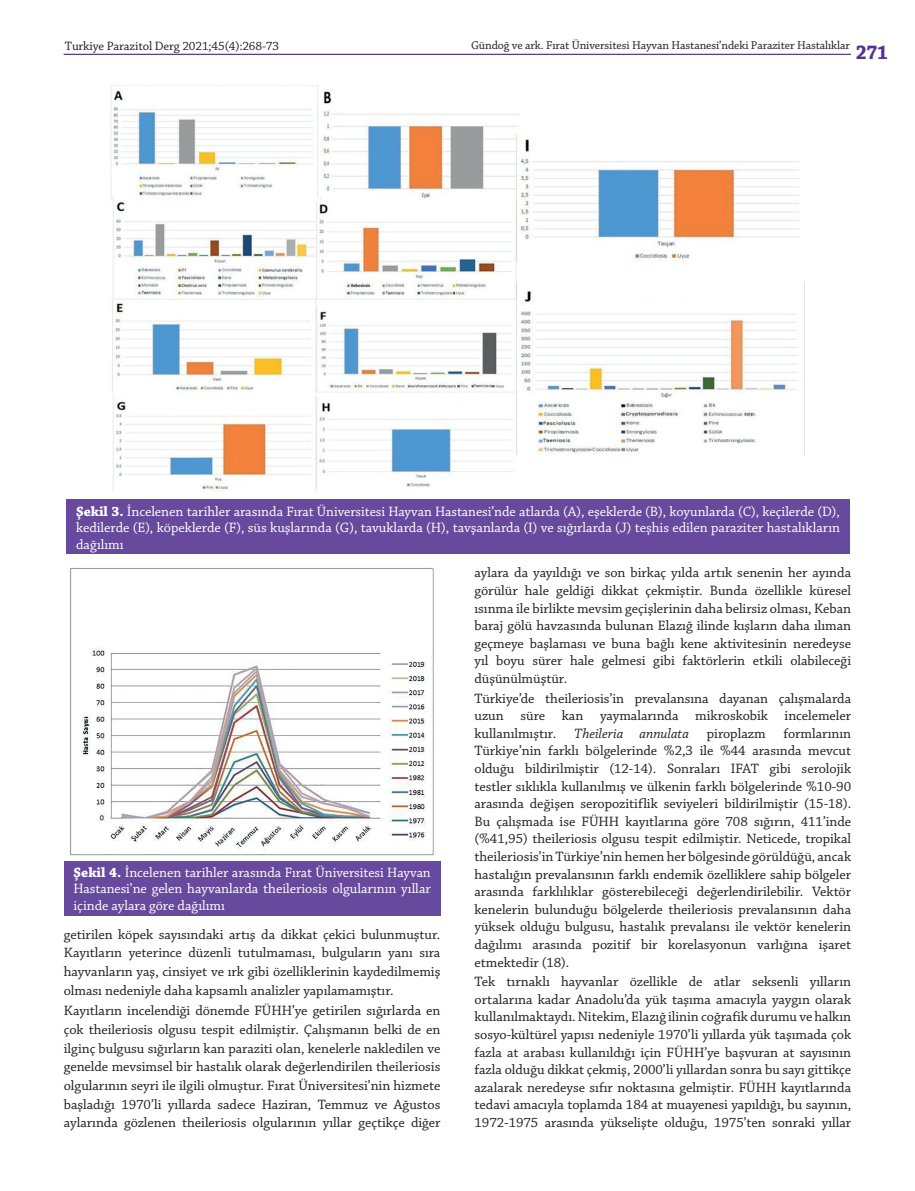
<style>
.page{position:relative;width:915px;height:1191px;background:#fff}
.page>*{position:absolute;margin:0;border:0;box-sizing:border-box;transform-origin:0 0}
.t1{font:700 21px "Chaparral Pro";color:#533294;scale:.92 1}
.t2{font:14.25px/17.5px "Chaparral Pro";letter-spacing:-.005em;color:#231f20;text-align:justify}
.t3{font:14.25px/16.5px "Chaparral Pro";color:#fff;text-align:justify}
.t4{font:italic 14.25px "Chaparral Pro";letter-spacing:-.005em;color:#231f20}
.t5{font:12.75px "Chaparral Pro";letter-spacing:-.01em;color:#231f20}
.t6{font:12px "Chaparral Pro";letter-spacing:-.01em;color:#231f20}
.s1{font-weight:700}
</style>
<div class="page">
<hr style="left:64px;top:54px;width:786px;height:1px;background:#533294">
<div style="left:66px;top:499px;width:783px;height:55px;background:#67499d"></div>
<img style="left:110px;top:85px;width:689px;height:407px">
<div style="left:64px;top:860px;width:376px;height:55px;background:#67499d"></div>
<img style="left:68px;top:568px;width:366px;height:288px">
<p class="t6" style="left:471px;top:39px;width:379px">Gündoğ ve ark. Fırat Üniversitesi Hayvan Hastanesi’ndeki Paraziter Hastalıklar</p>
<p class="t5" style="left:65px;top:39px;width:216px">Turkiye Parazitol Derg 2021;45(4):268-73</p>
<h1 class="t1" style="left:855px;top:40px;width:37px">271</h1>
<p class="t3" style="left:76px;top:503px;width:765px"><span class="s1">Şekil 3.</span> İncelenen tarihler arasında Fırat Üniversitesi Hayvan Hastanesi’nde atlarda (A), eşeklerde (B), koyunlarda (C), keçilerde (D), kedilerde (E), köpeklerde (F), süs kuşlarında (G), tavuklarda (H), tavşanlarda (I) ve sığırlarda (J) teşhis edilen paraziter hastalıkların dağılımı</p>
<p class="t3" style="left:73px;top:864px;width:358px"><span class="s1">Şekil 4.</span> İncelenen tarihler arasında Fırat Üniversitesi Hayvan Hastanesi’ne gelen hayvanlarda theileriosis olgularının yıllar içinde aylara göre dağılımı</p>
<p class="t2" style="left:64px;top:925px;width:378px;line-height:18.6px">getirilen köpek sayısındaki artış da dikkat çekici bulunmuştur.<br>Kayıtların yeterince düzenli tutulmaması, bulguların yanı sıra hayvanların yaş, cinsiyet ve ırk gibi özelliklerinin kaydedilmemiş olması nedeniyle daha kapsamlı analizler yapılamamıştır.</p>
<p class="t2" style="left:64px;top:1002px;width:378px;line-height:18.6px">Kayıtların incelendiği dönemde FÜHH’ye getirilen sığırlarda en çok theileriosis olgusu tespit edilmiştir. Çalışmanın belki de en ilginç bulgusu sığırların kan paraziti olan, kenelerle nakledilen ve genelde mevsimsel bir hastalık olarak değerlendirilen theileriosis olgularının seyri ile ilgili olmuştur. Fırat Üniversitesi’nin hizmete başladığı 1970’li yıllarda sadece Haziran, Temmuz ve Ağustos aylarında gözlenen theileriosis olgularının yıllar geçtikçe diğer</p>
<p class="t2" style="left:474px;top:564px;width:378px">aylara da yayıldığı ve son birkaç yılda artık senenin her ayında görülür hale geldiği dikkat çekmiştir. Bunda özellikle küresel ısınma ile birlikte mevsim geçişlerinin daha belirsiz olması, Keban baraj gölü havzasında bulunan Elazığ ilinde kışların daha ılıman geçmeye başlaması ve buna bağlı kene aktivitesinin neredeyse yıl boyu sürer hale gelmesi gibi faktörlerin etkili olabileceği düşünülmüştür.</p>
<p class="t2" style="left:474px;top:690px;width:378px">Türkiye’de theileriosis’in prevalansına dayanan çalışmalarda uzun süre kan yaymalarında mikroskobik incelemeler kullanılmıştır.</p>
<p class="t2" style="left:474px;top:725px;width:378px;text-indent:309px">formlarının Türkiye’nin farklı bölgelerinde %2,3 ile %44 arasında mevcut olduğu bildirilmiştir (12-14). Sonraları IFAT gibi serolojik testler sıklıkla kullanılmış ve ülkenin farklı bölgelerinde %10-90 arasında değişen seropozitiflik seviyeleri bildirilmiştir (15-18).<br>Bu çalışmada ise FÜHH kayıtlarına göre 708 sığırın, 411’inde (%41,95) theileriosis olgusu tespit edilmiştir. Neticede, tropikal theileriosis’in Türkiye’nin hemen her bölgesinde görüldüğü, ancak hastalığın prevalansının farklı endemik özelliklere sahip bölgeler arasında farklılıklar gösterebileceği değerlendirilebilir. Vektör kenelerin bulunduğu bölgelerde theileriosis prevalansının daha yüksek olduğu bulgusu, hastalık prevalansı ile vektör kenelerin dağılımı arasında pozitif bir korelasyonun varlığına işaret etmektedir (18).</p>
<p class="t2" style="left:474px;top:973px;width:378px">Tek tırnaklı hayvanlar özellikle de atlar seksenli yılların ortalarına kadar Anadolu’da yük taşıma amacıyla yaygın olarak kullanılmaktaydı. Nitekim, Elazığ ilinin coğrafik durumu ve halkın sosyo-kültürel yapısı nedeniyle 1970’li yıllarda yük taşımada çok fazla at arabası kullanıldığı için FÜHH’ye başvuran at sayısının fazla olduğu dikkat çekmiş, 2000’li yıllardan sonra bu sayı gittikçe azalarak neredeyse sıfır noktasına gelmiştir. FÜHH kayıtlarında tedavi amacıyla toplamda 184 at muayenesi yapıldığı, bu sayının, 1972-1975 arasında yükselişte olduğu, 1975’ten sonraki yıllar</p>
<p class="t4" style="left:574px;top:725px;width:116px">Theileria annulata</p>
<p class="t2" style="left:706px;top:725px;width:60px">piroplazm</p>
</div>
